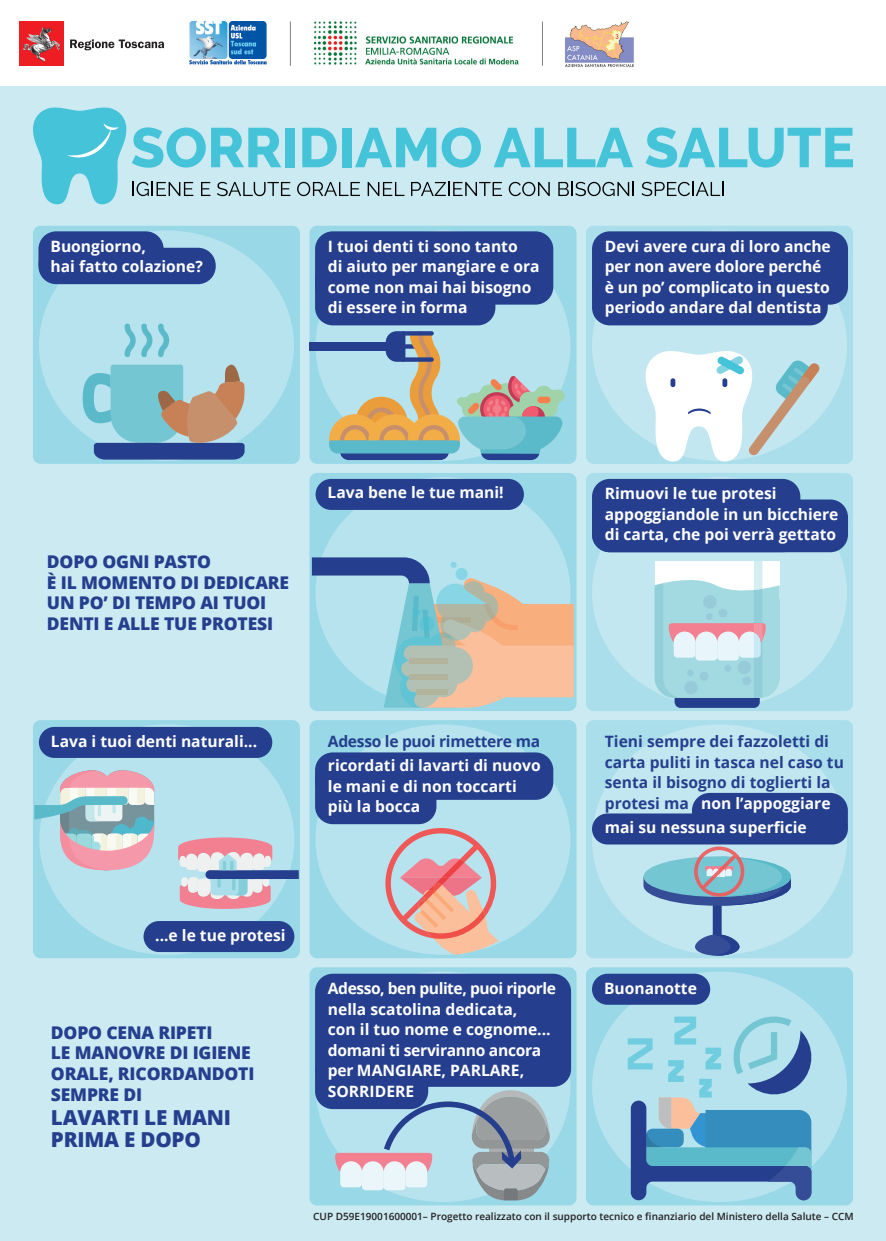
<style>
.page{position:relative;width:886px;height:1241px;background:#fff}
.page>*{position:absolute;margin:0;border:0;box-sizing:border-box;transform-origin:0 0}
.t1{font:800 20.62px/21.9px "Open Sans";letter-spacing:-.01em;color:#253f8e}
.t2{font:800 17.5px/20.6px "Open Sans";letter-spacing:-.01em;color:#253f8e}
.t3{font:700 15.62px/20.6px "Open Sans";color:#fff}
.t4{font:700 15.62px/20.6px "Open Sans";color:#253f8e}
.t5{font:700 15.62px "Open Sans";letter-spacing:-.02em;color:#253f8e}
.t6{font:600 10px "Open Sans";color:#231f20}
.s1{color:#fff}
</style>
<div class="page">
<div style="left:0;top:87px;width:886px;height:1153px;background:#cbeaf2"></div>
<div style="left:33px;top:226px;width:267px;height:238px;background:#98d8e7;border-radius:8px"></div>
<div style="left:39px;top:230px;width:255px;height:231px;background:#b6e3ee;border-radius:50%"></div>
<div style="left:19px;top:22px;width:44px;height:44px;background:#ee1d23"></div>
<img style="left:22px;top:27px;width:39px;height:35px">
<svg style="left:70px;top:39px;width:94px;height:11px"></svg>
<img style="left:189px;top:22px;width:78px;height:43px">
<img style="left:314px;top:21px;width:205px;height:44px">
<div style="left:33px;top:720px;width:267px;height:238px;background:#98d8e7;border-radius:8px"></div>
<div style="left:309px;top:473px;width:267px;height:238px;background:#98d8e7;border-radius:8px"></div>
<div style="left:309px;top:720px;width:267px;height:238px;background:#98d8e7;border-radius:8px"></div>
<div style="left:309px;top:967px;width:267px;height:238px;background:#98d8e7;border-radius:8px"></div>
<div style="left:586px;top:226px;width:267px;height:238px;background:#a9deea;border-radius:8px"></div>
<div style="left:586px;top:473px;width:267px;height:238px;background:#a9deea;border-radius:8px"></div>
<div style="left:586px;top:720px;width:267px;height:238px;background:#a9deea;border-radius:8px"></div>
<div style="left:586px;top:967px;width:267px;height:238px;background:#98d8e7;border-radius:8px"></div>
<div style="left:309px;top:226px;width:267px;height:238px;background:#98d8e7;border-radius:8px"></div>
<svg style="left:83px;top:364px;width:162px;height:95px"></svg>
<svg style="left:125px;top:323px;width:45px;height:34px"></svg>
<svg style="left:315px;top:230px;width:255px;height:231px;background:#b1ddea"></svg>
<div style="left:592px;top:230px;width:255px;height:231px;background:#c2e7f0;border-radius:50%"></div>
<div style="left:315px;top:231px;width:238px;height:73px;background:#253f8e;border-radius:18px"></div>
<div style="left:592px;top:231px;width:256px;height:73px;background:#253f8e;border-radius:18px"></div>
<div style="left:38px;top:231px;width:126px;height:50px;background:#253f8e;border-radius:18px"></div>
<div style="left:38px;top:248px;width:178px;height:36px;background:#253f8e;border-radius:18px"></div>
<div style="left:315px;top:261px;width:180px;height:64px;background:#253f8e;border-radius:18px"></div>
<div style="left:592px;top:270px;width:236px;height:55px;background:#253f8e;border-radius:18px"></div>
<div style="left:310px;top:342px;width:78px;height:9px;background:#253f8e"></div>
<svg style="left:329px;top:331px;width:238px;height:129px;background:#a6bebb"></svg>
<div style="left:39px;top:724px;width:255px;height:230px;background:#b6e3ee;border-radius:50%"></div>
<div style="left:315px;top:724px;width:255px;height:230px;background:#b6e3ee;border-radius:50%"></div>
<svg style="left:315px;top:971px;width:255px;height:230px;background:#a9d5e6"></svg>
<div style="left:592px;top:724px;width:255px;height:230px;background:#c2e7f0;border-radius:50%"></div>
<div style="left:592px;top:971px;width:255px;height:230px;background:#b6e3ee;border-radius:50%"></div>
<div style="left:315px;top:477px;width:255px;height:230px;background:#b6e3ee;border-radius:50%"></div>
<div style="left:592px;top:477px;width:255px;height:230px;background:#c2e7f0;border-radius:50%"></div>
<div style="left:316px;top:479px;width:208px;height:31px;background:#253f8e;border-radius:16px"></div>
<div style="left:592px;top:479px;width:208px;height:73px;background:#253f8e;border-radius:18px"></div>
<div style="left:592px;top:499px;width:256px;height:53px;background:#253f8e;border-radius:18px"></div>
<div style="left:39px;top:726px;width:233px;height:31px;background:#253f8e;border-radius:16px"></div>
<div style="left:144px;top:920px;width:150px;height:31px;background:#253f8e;border-radius:16px"></div>
<div style="left:315px;top:752px;width:238px;height:47px;background:#253f8e;border-radius:18px"></div>
<div style="left:592px;top:813px;width:256px;height:31px;background:#253f8e;border-radius:16px"></div>
<div style="left:692px;top:792px;width:156px;height:50px;background:#253f8e;border-radius:18px"></div>
<div style="left:315px;top:973px;width:256px;height:113px;background:#253f8e;border-radius:18px"></div>
<div style="left:315px;top:1052px;width:113px;height:56px;background:#253f8e;border-radius:18px"></div>
<div style="left:592px;top:973px;width:118px;height:31px;background:#253f8e;border-radius:16px"></div>
<hr style="left:290px;top:22px;width:1px;height:44px;background:#808285">
<hr style="left:542px;top:22px;width:1px;height:44px;background:#808285">
<img style="left:565px;top:21px;width:69px;height:46px">
<div style="left:286px;top:128px;width:9px;height:39px;background:#44c3d9"></div>
<svg style="left:302px;top:128px;width:35px;height:39px"></svg>
<div style="left:342px;top:128px;width:9px;height:39px;background:#44c3d9"></div>
<svg style="left:355px;top:128px;width:81px;height:39px"></svg>
<svg style="left:442px;top:127px;width:39px;height:40px"></svg>
<svg style="left:494px;top:128px;width:139px;height:39px"></svg>
<svg style="left:645px;top:127px;width:208px;height:41px"></svg>
<svg style="left:297px;top:182px;width:63px;height:14px"></svg>
<svg style="left:368px;top:182px;width:36px;height:14px"></svg>
<svg style="left:411px;top:182px;width:91px;height:14px"></svg>
<svg style="left:509px;top:182px;width:41px;height:14px"></svg>
<svg style="left:558px;top:182px;width:76px;height:14px"></svg>
<svg style="left:641px;top:182px;width:82px;height:14px"></svg>
<svg style="left:33px;top:107px;width:257px;height:98px"></svg>
<svg style="left:638px;top:351px;width:182px;height:111px"></svg>
<svg style="left:312px;top:557px;width:262px;height:150px"></svg>
<svg style="left:655px;top:561px;width:124px;height:146px;background:#b8d6e0"></svg>
<div style="left:684px;top:680px;width:14px;height:14px;background:#98cbd9;border-radius:50%"></div>
<div style="left:703px;top:595px;width:14px;height:13px;background:#98cbd9;border-radius:50%"></div>
<div style="left:737px;top:660px;width:14px;height:14px;background:#98cbd9;border-radius:50%"></div>
<div style="left:699px;top:671px;width:9px;height:9px;background:#98cbd9;border-radius:50%"></div>
<div style="left:718px;top:608px;width:9px;height:9px;background:#98cbd9;border-radius:50%"></div>
<div style="left:742px;top:676px;width:9px;height:9px;background:#98cbd9;border-radius:50%"></div>
<div style="left:687px;top:669px;width:7px;height:7px;background:#98cbd9;border-radius:50%"></div>
<div style="left:706px;top:613px;width:6px;height:7px;background:#98cbd9;border-radius:50%"></div>
<div style="left:724px;top:665px;width:7px;height:6px;background:#98cbd9;border-radius:50%"></div>
<svg style="left:385px;top:828px;width:113px;height:126px"></svg>
<div style="left:315px;top:759px;width:121px;height:65px;background:#253f8e;border-radius:18px"></div>
<svg style="left:335px;top:1089px;width:216px;height:110px;background:#a3baca"></svg>
<svg style="left:34px;top:768px;width:121px;height:102px"></svg>
<svg style="left:628px;top:1016px;width:187px;height:183px"></svg>
<div style="left:694px;top:846px;width:50px;height:50px;border:4px solid #f05858;border-radius:50%"></div>
<svg style="left:643px;top:849px;width:148px;height:106px"></svg>
<svg style="left:178px;top:837px;width:121px;height:71px"></svg>
<p class="t3" style="left:51px;top:235px;width:154px">Buongiorno,<br>hai fatto colazione?</p>
<p class="t3" style="left:328px;top:235px;width:213px">I tuoi denti ti sono tanto<br>di aiuto per mangiare e ora come non mai hai bisogno di essere in forma</p>
<p class="t3" style="left:605px;top:235px;width:227px">Devi avere cura di loro anche per non avere dolore perché è un po’ complicato in questo periodo andare dal dentista</p>
<p class="t2" style="left:47px;top:550px;width:244px">DOPO OGNI PASTO<br>È IL MOMENTO DI DEDICARE<br>UN PO’ DI TEMPO AI TUOI<br>DENTI E ALLE TUE PROTESI</p>
<p class="t3" style="left:328px;top:481px;width:178px">Lava bene le tue mani!</p>
<p class="t3" style="left:605px;top:482px;width:235px">Rimuovi le tue protesi appoggiandole in un bicchiere di carta, che poi verrà gettato</p>
<p class="t3" style="left:51px;top:730px;width:208px">Lava i tuoi denti naturali...</p>
<p class="t5" style="left:328px;top:730px;width:214px">Adesso le puoi rimettere ma</p>
<p class="t3" style="left:328px;top:754px;width:214px">ricordati di lavarti di nuovo le mani e di non toccarti più la bocca</p>
<p class="t4" style="left:605px;top:730px;width:241px">Tieni sempre dei fazzoletti di carta puliti in tasca nel caso tu senta il bisogno di toglierti la protesi ma <span class="s1">non l’appoggiare</span></p>
<p class="t3" style="left:605px;top:816px;width:203px">mai su nessuna superficie</p>
<p class="t3" style="left:155px;top:924px;width:132px">...e le tue protesi</p>
<p class="t2" style="left:51px;top:1020px;width:205px">DOPO CENA RIPETI<br>LE MANOVRE DI IGIENE<br>ORALE, RICORDANDOTI<br>SEMPRE DI</p>
<h1 class="t1" style="left:51px;top:1105px;width:182px">LAVARTI LE MANI<br>PRIMA E DOPO</h1>
<p class="t3" style="left:328px;top:977px;width:230px">Adesso, ben pulite, puoi riporle nella scatolina dedicata,<br>con il tuo nome e cognome... domani ti serviranno ancora per MANGIARE, PARLARE,<br>SORRIDERE</p>
<p class="t3" style="left:604px;top:977px;width:94px">Buonanotte</p>
<p class="t6" style="left:313px;top:1209px;width:542px">CUP D59E19001600001– Progetto realizzato con il supporto tecnico e finanziario del Ministero della Salute – CCM</p>
</div>
